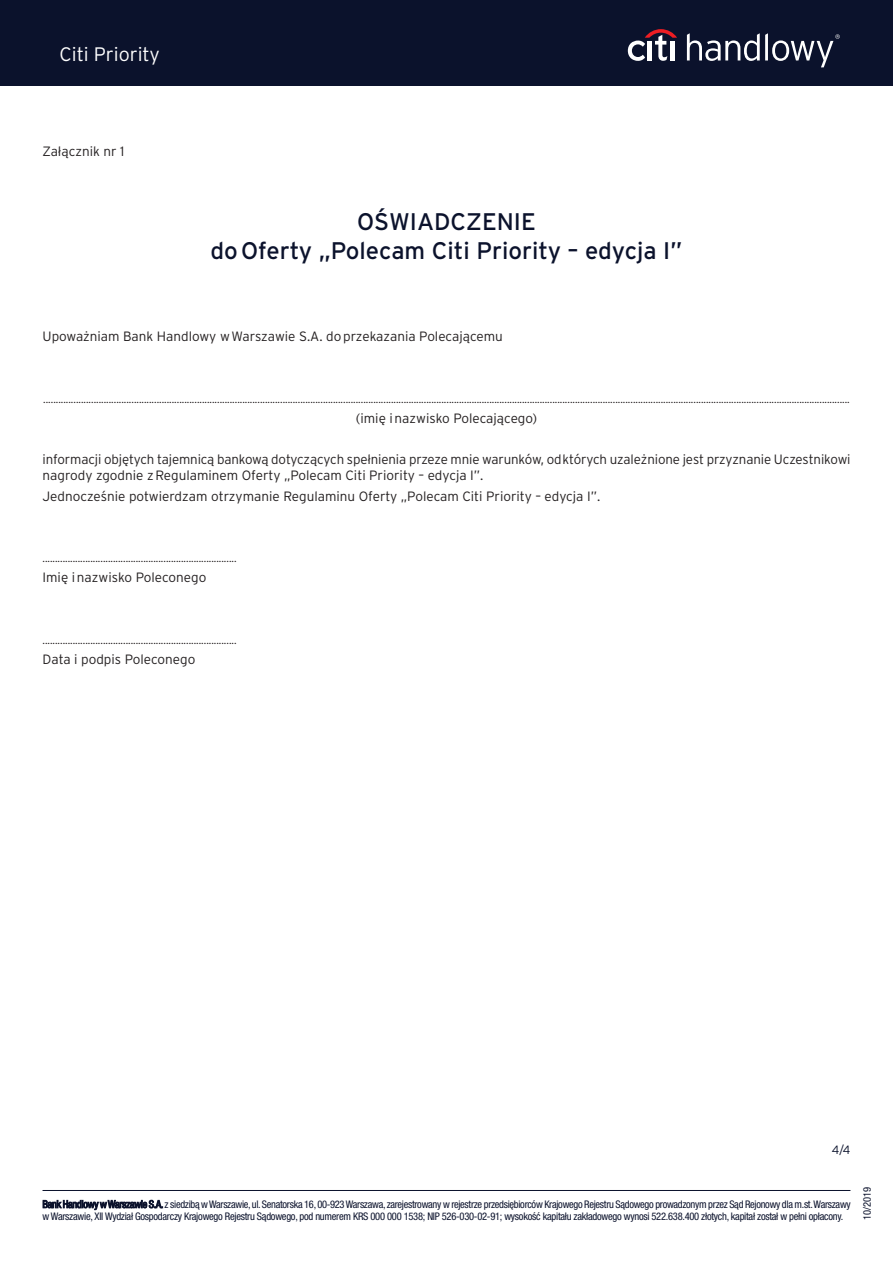
<style>
.page{position:relative;width:893px;height:1263px;background:#fff}
.page>*{position:absolute;margin:0;border:0;box-sizing:border-box;transform-origin:0 0}
.t1{font:24px/28.8px "Interstate Pl";color:#0b122c;text-align:center}
.t2{font:300 19.5px "Interstate Pl";color:#fff}
.t3{font:300 13.5px/16.2px "Interstate Pl";color:#231f20}
.t4{font:300 12px "Interstate Pl";color:#0b122c}
.t5{font:300 10.5px "Interstate Pl";color:#231f20}
.t6{font:10.5px/12.6px "Helvetica Neue Pl Condensed";letter-spacing:-.025em;color:#0b122c}
</style>
<div class="page">
<hr style="left:43px;top:1190px;width:807px;height:1px;background:#0b122c">
<svg style="left:43px;top:1199px;width:120px;height:11px"></svg>
<div style="left:0;top:0;width:893px;height:85px;background:#0b122c"></div>
<svg style="left:687px;top:33px;width:153px;height:34px"></svg>
<svg style="left:628px;top:29px;width:49px;height:32px"></svg>
<hr style="left:670px;top:41px;width:4px;height:19px;background:#fff">
<h2 class="t2" style="left:60px;top:43px;width:102px">Citi Priority</h2>
<p class="t3" style="left:43px;top:143px;width:83px">Załącznik nr 1</p>
<h1 class="t1" style="left:211px;top:207px;width:473px">OŚWIADCZENIE<br>do Oferty „Polecam Citi Priority – edycja I”</h1>
<p class="t3" style="left:43px;top:328px;width:462px">Upoważniam Bank Handlowy w Warszawie S.A. do przekazania Polecającemu</p>
<p class="t5" style="left:43px;top:393px;width:808px">................................................................................................................................................................................................................................................................................................................................</p>
<p class="t3" style="left:356px;top:410px;width:183px">(imię i nazwisko Polecającego)</p>
<p class="t3" style="left:43px;top:451px;width:810px">informacji objętych tajemnicą bankową dotyczących spełnienia przeze mnie warunków, od których uzależnione jest przyznanie Uczestnikowi nagrody zgodnie z Regulaminem Oferty „Polecam Citi Priority – edycja I”.</p>
<p class="t3" style="left:43px;top:488px;width:559px">Jednocześnie potwierdzam otrzymanie Regulaminu Oferty „Polecam Citi Priority – edycja I”.</p>
<p class="t5" style="left:43px;top:552px;width:196px">.............................................................................</p>
<p class="t3" style="left:43px;top:569px;width:165px">Imię i nazwisko Poleconego</p>
<p class="t5" style="left:43px;top:634px;width:196px">.............................................................................</p>
<p class="t3" style="left:43px;top:651px;width:154px">Data i podpis Poleconego</p>
<p class="t4" style="left:832px;top:1143px;width:20px">4/4</p>
<p class="t6" style="left:43px;top:1198px;width:810px">Bank Handlowy w Warszawie S.A. z siedzibą w Warszawie, ul. Senatorska 16, 00-923 Warszawa, zarejestrowany w rejestrze przedsiębiorców Krajowego Rejestru Sądowego prowadzonym przez Sąd Rejonowy dla m.st. Warszawy w Warszawie, XII Wydział Gospodarczy Krajowego Rejestru Sądowego, pod numerem KRS 000 000 1538; NIP 526-030-02-91; wysokość kapitału zakładowego wynosi 522.638.400 złotych, kapitał został w pełni opłacony.</p>
<p class="t6" style="left:861px;top:1220px;width:35px;rotate:-90deg">10/2019</p>
</div>
